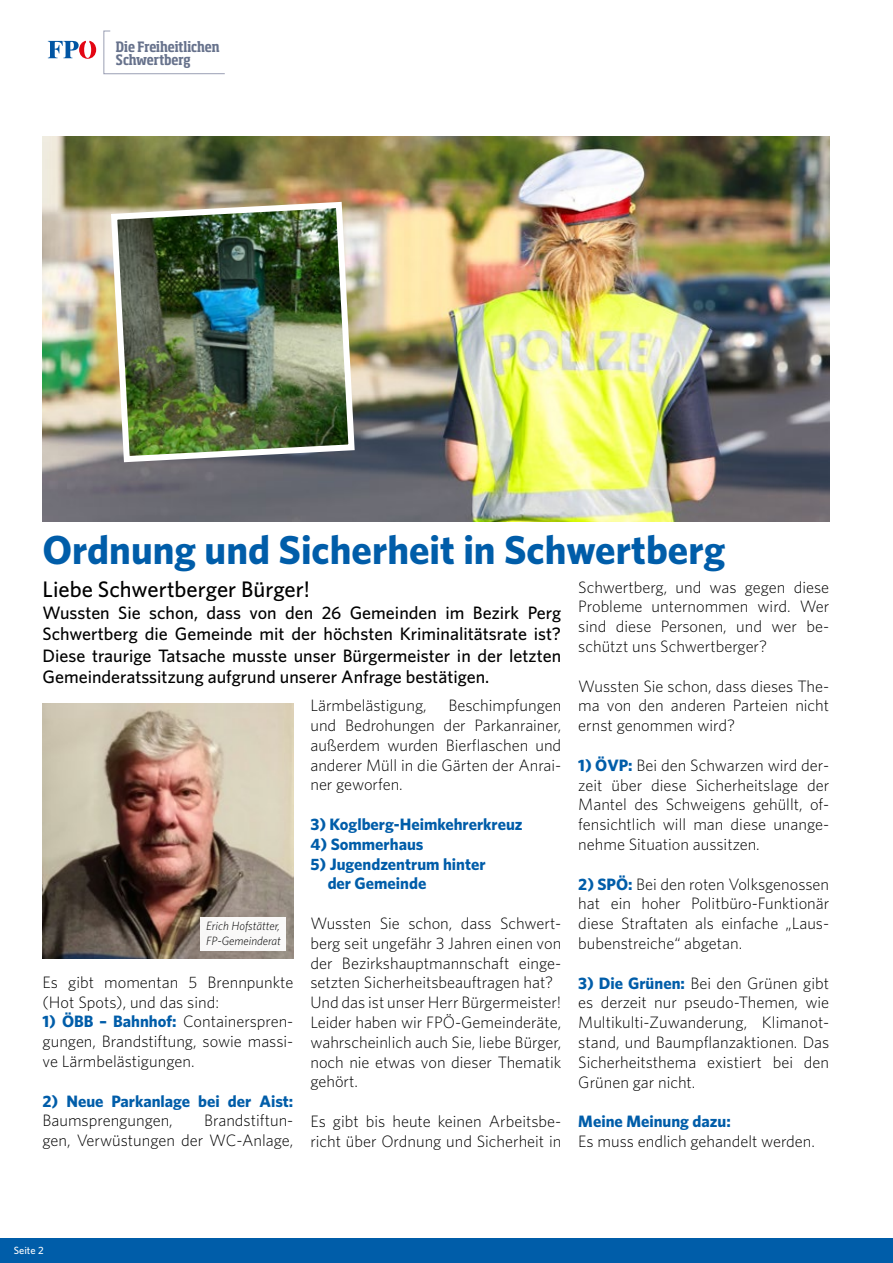
<style>
.page{position:relative;width:893px;height:1263px;background:#fff}
.page>*{position:absolute;margin:0;border:0;box-sizing:border-box;transform-origin:0 0}
.t1{font:700 40.5px "Whitney";color:#005da9}
.t2{font:500 22.5px "Whitney";color:#000}
.t3{font:500 18px/21.6px "Whitney";color:#000;text-align:justify}
.t4{font:300 16.5px/19.8px "Whitney";color:#000;text-align:justify}
.t5{font:700 16.5px/19.8px "Whitney";color:#005da9}
.t6{font:700 condensed 14.1px/13.2px "Soho Std";color:#67728c}
.t7{font:italic 300 12px/14.4px "Whitney";color:#000}
.t8{font:500 10.5px "Whitney";color:#fff}
.s1{font-weight:700;color:#005da9}
</style>
<div class="page">
<svg style="left:48px;top:41px;width:48px;height:18px"></svg>
<svg style="left:103px;top:31px;width:122px;height:43px"></svg>
<div style="left:0;top:1238px;width:893px;height:25px;background:#005da9"></div>
<img style="left:43px;top:703px;width:251px;height:255px">
<img style="left:43px;top:136px;width:786px;height:386px">
<img style="left:108px;top:199px;width:250px;height:266px">
<div style="left:201px;top:917px;width:85px;height:34px;background:#f9f9f8"></div>
<p class="t6" style="left:116px;top:40px;width:105px">Die Freiheitlichen<br>Schwertberg</p>
<h1 class="t1" style="left:43px;top:526px;width:684px">Ordnung und Sicherheit in Schwertberg</h1>
<h2 class="t2" style="left:43px;top:576px;width:269px">Liebe Schwertberger Bürger!</h2>
<p class="t3" style="left:43px;top:601px;width:520px">Wussten Sie schon, dass von den 26 Gemeinden im Bezirk Perg Schwertberg die Gemeinde mit der höchsten Kriminalitätsrate ist?<br>Diese traurige Tatsache musste unser Bürgermeister in der letzten Gemeinderatssitzung aufgrund unserer Anfrage bestätigen.</p>
<p class="t4" style="left:578px;top:577px;width:252px">Schwertberg, und was gegen diese Probleme unternommen wird. Wer sind diese Personen, und wer be&shy;schützt uns Schwertberger?</p>
<p class="t4" style="left:578px;top:676px;width:252px">Wussten Sie schon, dass dieses The&shy;ma von den anderen Parteien nicht ernst genommen wird?</p>
<p class="t4" style="left:578px;top:755px;width:252px"><span class="s1">1) ÖVP:</span> Bei den Schwarzen wird der&shy;zeit über diese Sicherheitslage der Mantel des Schweigens gehüllt, of&shy;fensichtlich will man diese unange&shy;nehme Situation aussitzen.</p>
<p class="t4" style="left:578px;top:874px;width:252px"><span class="s1">2) SPÖ:</span> Bei den roten Volksgenossen hat ein hoher Politbüro-Funktionär diese Straftaten als einfache „Laus&shy;bubenstreiche“ abgetan.</p>
<p class="t4" style="left:578px;top:973px;width:252px"><span class="s1">3) Die Grünen:</span> Bei den Grünen gibt es derzeit nur pseudo-Themen, wie Multikulti-Zuwanderung, Klimanot&shy;stand, und Baumpflanzaktionen. Das Sicherheitsthema existiert bei den Grünen gar nicht.</p>
<p class="t5" style="left:578px;top:1111px;width:154px">Meine Meinung dazu:</p>
<p class="t4" style="left:578px;top:1131px;width:238px">Es muss endlich gehandelt werden.</p>
<p class="t4" style="left:310px;top:695px;width:252px;text-indent:138px">Beschimpfungen und Bedrohungen der Parkanrainer, außerdem wurden Bierflaschen und anderer Müll in die Gärten der Anrai&shy;ner geworfen.</p>
<p class="t5" style="left:310px;top:814px;width:214px">3) Koglberg-Heimkehrerkreuz</p>
<p class="t5" style="left:310px;top:833px;width:115px">4) Sommerhaus</p>
<p class="t5" style="left:328px;top:853px;width:159px;text-indent:-17px">5) Jugendzentrum hinter der Gemeinde</p>
<p class="t4" style="left:310px;top:913px;width:252px;text-align:left">Wussten Sie schon, dass Schwert&shy;berg seit ungefähr 3 Jahren einen von der Bezirkshauptmannschaft einge&shy;setzten Sicherheitsbeauftragen hat?<br>Und das ist unser Herr Bürgermeister!<br>Leider haben wir FPÖ-Gemeinderäte, wahrscheinlich auch Sie, liebe Bürger, noch nie etwas von dieser Thematik gehört.</p>
<p class="t4" style="left:310px;top:1111px;width:252px">Es gibt bis heute keinen Arbeitsbe&shy;richt über Ordnung und Sicherheit in</p>
<p class="t4" style="left:310px;top:695px;width:118px">Lärmbelästigung,</p>
<p class="t7" style="left:206px;top:919px;width:76px">Erich Hofstätter,<br>FP-Gemeinderat</p>
<p class="t4" style="left:43px;top:972px;width:252px">Es gibt momentan 5 Brennpunkte (Hot Spots), und das sind:</p>
<p class="t4" style="left:43px;top:1011px;width:252px"><span class="s1">1) ÖBB – Bahnhof:</span> Containerspren&shy;gungen, Brandstiftung, sowie massi&shy;ve Lärmbelästigungen.</p>
<p class="t5" style="left:43px;top:1090px;width:252px">2) Neue Parkanlage bei der Aist:</p>
<p class="t4" style="left:43px;top:1110px;width:132px">Baumsprengungen,</p>
<p class="t4" style="left:43px;top:1110px;width:252px;text-align:right">Brandstiftun-<br>gen, Verwüstungen der WC-Anlage,</p>
<p class="t8" style="left:14px;top:1243px;width:31px">Seite 2</p>
</div>
